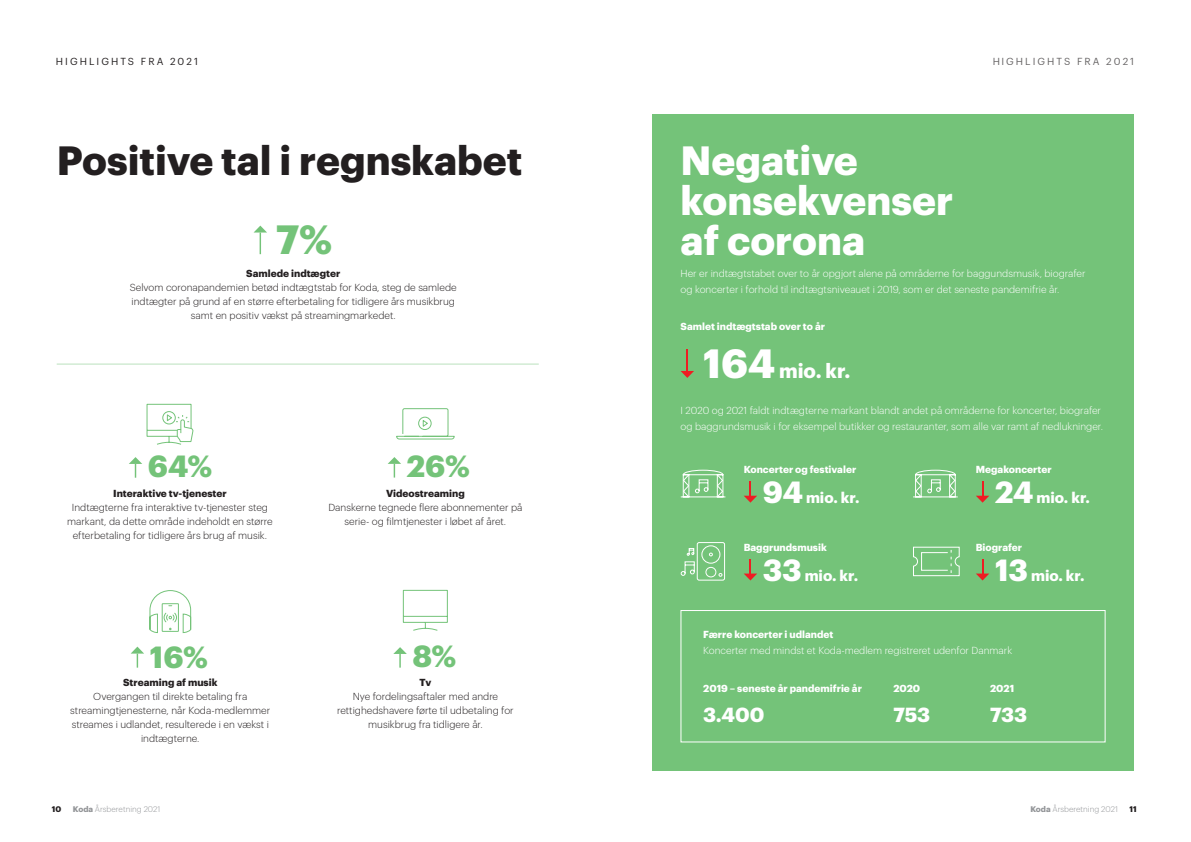
<style>
.page{position:relative;width:1191px;height:842px;background:#fff}
.page>*{position:absolute;margin:0;border:0;box-sizing:border-box;transform-origin:0 0}
._01A_Tabel_Nummer{font:700 40px/40px "Graphik";color:#fff}
._01A_Tabel_Nummer-2{font:700 40px "Graphik";color:#231f20}
._01A_Tabel_Nummer-3{font:700 40px "Graphik";color:#74c379}
._01A_Tabel_Nummer-4{font:700 30px "Graphik";color:#74c379}
.Side_Brød_tekst{font:700 20px "Graphik";letter-spacing:-.005em;color:#fff}
._01A_Tabel_Nummer-5{font:700 20px "Graphik";color:#fff}
._01A_Tabel_Nummer-6{font:700 15px "Graphik";color:#fff}
._01A_Tabel_Nummer-7{font:300 10px/14px "Graphik";color:#231f20;text-align:center}
.Side_Brød_tekst-2{font:300 10px/16px "Graphik";color:#fff}
._01A_Tabel_Nummer-8{font:700 10px "Graphik";color:#fff}
.Side_Brød_tekst-3{font:700 10px "Graphik";color:#fff}
._01A_Tabel_Nummer-9{font:700 10px "Graphik";color:#231f20}
._01A_Tabel_Nummer-10{font:10px "Graphik";letter-spacing:.205em;color:#231f20}
.t1{font:300 8px "Graphik";color:#939598}
.t2{font:700 8px "Graphik";color:#231f20}
.s1{font-weight:700}
.s2{font-size:40px}
.s3{font-size:30px}
</style>
<div class="page">
<svg style="left:396px;top:408px;width:59px;height:32px"></svg>
<svg style="left:388px;top:457px;width:13px;height:21px"></svg>
<svg style="left:129px;top:457px;width:13px;height:21px"></svg>
<hr style="left:57px;top:364px;width:482px;height:1px;background:#74c379">
<svg style="left:253px;top:226px;width:14px;height:28px"></svg>
<svg style="left:149px;top:590px;width:43px;height:43px"></svg>
<svg style="left:131px;top:647px;width:13px;height:21px"></svg>
<svg style="left:393px;top:647px;width:14px;height:21px"></svg>
<svg style="left:403px;top:590px;width:45px;height:41px"></svg>
<svg style="left:146px;top:404px;width:48px;height:41px"></svg>
<div style="left:652px;top:114px;width:481px;height:657px;background:#74c379"></div>
<div style="left:697px;top:542px;width:28px;height:38px;border:1px solid #fff;border-radius:2px"></div>
<div style="left:705px;top:567px;width:11px;height:10px;border:1px solid #fff;border-radius:50%"></div>
<div style="left:701px;top:545px;width:19px;height:19px;border:1px solid #fff;border-radius:50%"></div>
<svg style="left:718px;top:573px;width:4px;height:4px"></svg>
<svg style="left:680px;top:548px;width:15px;height:28px"></svg>
<svg style="left:913px;top:546px;width:47px;height:30px"></svg>
<svg style="left:680px;top:469px;width:46px;height:29px"></svg>
<svg style="left:913px;top:469px;width:45px;height:29px"></svg>
<div style="left:680px;top:610px;width:425px;height:132px;border:1px solid #fff"></div>
<svg style="left:680px;top:371px;width:14px;height:7px"></svg>
<hr style="left:686px;top:349px;width:2px;height:24px;background:#ee1d23">
<svg style="left:744px;top:481px;width:13px;height:22px"></svg>
<svg style="left:744px;top:559px;width:13px;height:21px"></svg>
<svg style="left:976px;top:481px;width:13px;height:22px"></svg>
<svg style="left:976px;top:559px;width:13px;height:21px"></svg>
<p class="_01A_Tabel_Nummer-10" style="left:56px;top:54px;width:144px">HIGHLIGHTS FRA 2021</p>
<p class="_01A_Tabel_Nummer-10" style="left:992px;top:54px;width:144px">HIGHLIGHTS FRA 2021</p>
<p class="_01A_Tabel_Nummer-2" style="left:57px;top:129px;width:467px">Positive tal i regnskabet</p>
<p class="_01A_Tabel_Nummer-3" style="left:276px;top:208px;width:57px">7%</p>
<p class="_01A_Tabel_Nummer-7" style="left:130px;top:266px;width:328px"><span class="s1">Samlede indtægter<br></span>Selvom coronapandemien betød indtægtstab for Koda, steg de samlede indtægter på grund af en større efterbetaling for tidligere års musikbrug samt en positiv vækst på streamingmarkedet.</p>
<p class="_01A_Tabel_Nummer-4" style="left:148px;top:443px;width:66px">64%</p>
<p class="_01A_Tabel_Nummer-4" style="left:407px;top:443px;width:65px">26%</p>
<p class="_01A_Tabel_Nummer-9" style="left:113px;top:486px;width:115px">Interaktive tv-tjenester</p>
<p class="_01A_Tabel_Nummer-7" style="left:67px;top:500px;width:207px">Indtægterne fra interaktive tv-tjenester steg markant, da dette område indeholdt en større efterbetaling for tidligere års brug af musik.</p>
<p class="_01A_Tabel_Nummer-9" style="left:386px;top:486px;width:80px">Videostreaming</p>
<p class="_01A_Tabel_Nummer-7" style="left:328px;top:500px;width:196px">Danskerne tegnede flere abonnementer på serie- og filmtjenester i løbet af året.</p>
<p class="_01A_Tabel_Nummer-4" style="left:150px;top:633px;width:60px">16%</p>
<p class="_01A_Tabel_Nummer-4" style="left:412px;top:633px;width:45px">8%</p>
<p class="_01A_Tabel_Nummer-9" style="left:123px;top:675px;width:96px">Streaming af musik</p>
<p class="_01A_Tabel_Nummer-7" style="left:70px;top:689px;width:201px">Overgangen til direkte betaling fra streamingtjenesterne, når Koda-medlemmer streames i udlandet, resulterede i en vækst i indtægterne.</p>
<p class="_01A_Tabel_Nummer-9" style="left:419px;top:675px;width:13px">Tv</p>
<p class="_01A_Tabel_Nummer-7" style="left:337px;top:689px;width:178px">Nye fordelingsaftaler med andre rettighedshavere førte til udbetaling for musikbrug fra tidligere år.</p>
<p class="_01A_Tabel_Nummer" style="left:680px;top:137px;width:274px">Negative konsekvenser af corona</p>
<p class="Side_Brød_tekst-2" style="left:680px;top:265px;width:406px">Her er indtægtstabet over to år opgjort alene på områderne for baggundsmusik, biografer og koncerter i forhold til indtægtsniveauet i 2019, som er det seneste pandemifrie år.</p>
<p class="_01A_Tabel_Nummer-8" style="left:680px;top:319px;width:146px">Samlet indtægtstab over to år</p>
<p class="_01A_Tabel_Nummer-5" style="left:703px;top:355px;width:149px"><span class="s2">164</span> mio. kr.</p>
<p class="Side_Brød_tekst-2" style="left:680px;top:402px;width:424px">I 2020 og 2021 faldt indtægterne markant blandt andet på områderne for koncerter, biografer og baggrundsmusik i for eksempel butikker og restauranter, som alle var ramt af nedlukninger.</p>
<p class="_01A_Tabel_Nummer-8" style="left:743px;top:461px;width:114px">Koncerter og festivaler</p>
<p class="_01A_Tabel_Nummer-6" style="left:763px;top:486px;width:98px"><span class="s3">94</span> mio. kr.</p>
<p class="_01A_Tabel_Nummer-8" style="left:743px;top:539px;width:85px">Baggrundsmusik</p>
<p class="_01A_Tabel_Nummer-6" style="left:763px;top:563px;width:97px"><span class="s3">33</span> mio. kr.</p>
<p class="_01A_Tabel_Nummer-8" style="left:975px;top:461px;width:77px">Megakoncerter</p>
<p class="_01A_Tabel_Nummer-6" style="left:995px;top:486px;width:96px"><span class="s3">24</span> mio. kr.</p>
<p class="_01A_Tabel_Nummer-8" style="left:975px;top:539px;width:48px">Biografer</p>
<p class="_01A_Tabel_Nummer-6" style="left:995px;top:563px;width:91px"><span class="s3">13</span> mio. kr.</p>
<p class="Side_Brød_tekst-3" style="left:703px;top:627px;width:132px">Færre koncerter i udlandet</p>
<p class="Side_Brød_tekst-2" style="left:703px;top:642px;width:310px">Koncerter med mindst et Koda-medlem registreret udenfor Danmark</p>
<p class="Side_Brød_tekst-3" style="left:703px;top:680px;width:160px">2019 – seneste år pandemifrie år</p>
<p class="Side_Brød_tekst" style="left:703px;top:699px;width:63px">3.400</p>
<p class="Side_Brød_tekst-3" style="left:893px;top:680px;width:28px">2020</p>
<p class="Side_Brød_tekst" style="left:893px;top:699px;width:38px">753</p>
<p class="Side_Brød_tekst-3" style="left:990px;top:680px;width:26px">2021</p>
<p class="Side_Brød_tekst" style="left:990px;top:699px;width:38px">733</p>
<p class="t2" style="left:52px;top:803px;width:11px">10</p>
<p class="t1" style="left:73px;top:803px;width:89px"><span class="s1">Koda</span> Årsberetning 2021</p>
<p class="t1" style="left:1030px;top:803px;width:89px"><span class="s1">Koda</span> Årsberetning 2021</p>
<p class="t2" style="left:1129px;top:803px;width:9px">11</p>
</div>
